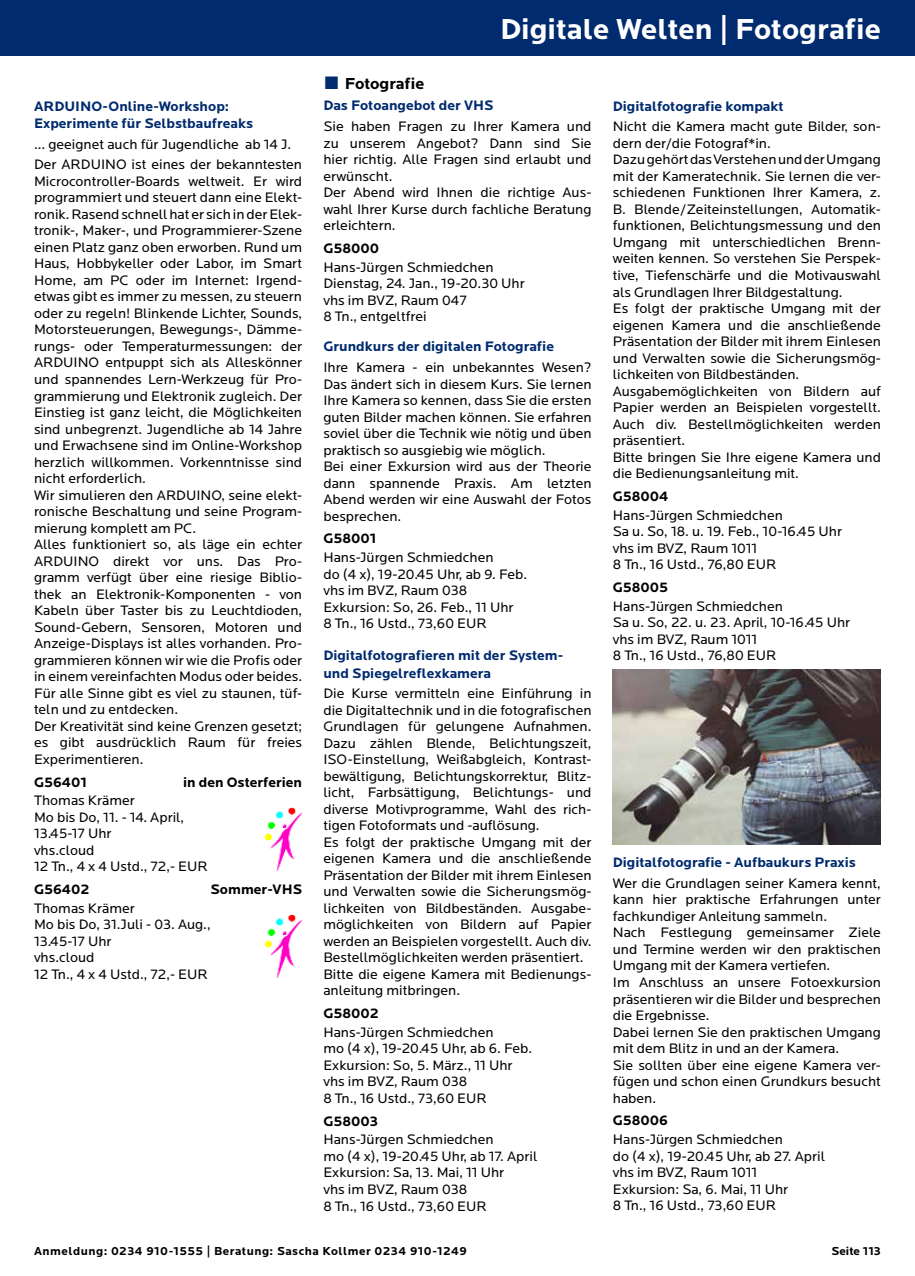
<style>
.page{position:relative;width:915px;height:1276px;background:#fff}
.page>*{position:absolute;margin:0;border:0;box-sizing:border-box;transform-origin:0 0}
.t1{font:700 30px "Locator";color:#fff}
.t2{font:700 16.5px "Locator";letter-spacing:-.005em;color:#000}
.t3{font:14.25px/16.5px "Locator";color:#000}
.t4{font:700 14.25px/17.2px "Locator";color:#002b6e}
.t5{font:700 14.25px "Locator";color:#000}
.t6{font:700 12px "Locator";letter-spacing:.04em;color:#000}
.t7{font:700 12px "Locator";color:#000}
.s1{font-family:"Arial";font-weight:400;font-size:27px;color:#002b6e}
</style>
<div class="page">
<div style="left:0;top:0;width:914px;height:55px;background:#002b6e"></div>
<img style="left:265px;top:807px;width:37px;height:64px">
<img style="left:265px;top:915px;width:37px;height:63px">
<img style="left:612px;top:670px;width:268px;height:174px">
<p class="t4" style="left:34px;top:98px;width:221px">ARDUINO-Online-Workshop:<br>Experimente für Selbstbaufreaks</p>
<p class="t3" style="left:34px;top:134px;width:269px;line-height:20.7px">... geeignet auch für Jugendliche ab 14 J.<br>Der ARDUINO ist eines der bekanntesten</p>
<p class="t3" style="left:34px;top:173px;width:269px">Microcontroller-Boards weltweit. Er wird programmiert und steuert dann eine Elekt&shy;ronik. Rasend schnell hat er sich in der Elek&shy;tronik-, Maker-, und Programmierer-Szene einen Platz ganz oben erworben. Rund um Haus, Hobbykeller oder Labor, im Smart Home, am PC oder im Internet: Irgend&shy;etwas gibt es immer zu messen, zu steuern oder zu regeln! Blinkende Lichter, Sounds, Motorsteuerungen, Bewegungs-, Dämme&shy;rungs- oder Temperaturmessungen: der ARDUINO entpuppt sich als Alleskönner und spannendes Lern-Werkzeug für Pro&shy;grammierung und Elektronik zugleich. Der Einstieg ist ganz leicht, die Möglichkeiten sind unbegrenzt. Jugendliche ab 14 Jahre und Erwachsene sind im Online-Workshop herzlich willkommen. Vorkenntnisse sind nicht erforderlich.<br>Wir simulieren den ARDUINO, seine elekt&shy;ronische Beschaltung und seine Program&shy;mierung komplett am PC.<br>Alles funktioniert so, als läge ein echter ARDUINO direkt vor uns. Das Pro&shy;gramm verfügt über eine riesige Biblio&shy;thek an Elektronik-Komponenten - von Kabeln über Taster bis zu Leuchtdioden, Sound-Gebern, Sensoren, Motoren und Anzeige-Displays ist alles vorhanden. Pro&shy;grammieren können wir wie die Profis oder in einem vereinfachten Modus oder beides.<br>Für alle Sinne gibt es viel zu staunen, tüf&shy;teln und zu entdecken.<br>Der Kreativität sind keine Grenzen gesetzt; es gibt ausdrücklich Raum für freies Experimentieren.</p>
<p class="t5" style="left:34px;top:773px;width:54px">G56401</p>
<p class="t5" style="left:183px;top:773px;width:121px">in den Osterferien</p>
<p class="t3" style="left:34px;top:792px;width:175px">Thomas Krämer<br>Mo bis Do, 11. - 14. April,<br>13.45-17 Uhr<br>vhs.cloud<br>12 Tn., 4 x 4 Ustd., 72,- EUR</p>
<p class="t5" style="left:34px;top:881px;width:57px">G56402</p>
<p class="t5" style="left:210px;top:881px;width:93px">Sommer-VHS</p>
<p class="t3" style="left:34px;top:900px;width:178px">Thomas Krämer<br>Mo bis Do, 31.Juli - 03. Aug.,<br>13.45-17 Uhr<br>vhs.cloud<br>12 Tn., 4 x 4 Ustd., 72,- EUR</p>
<h1 class="t1" style="left:500px;top:12px;width:382px">Digitale Welten | Fotografie</h1>
<p class="t2" style="left:323px;top:74px;width:103px"><span class="s1">■</span> Fotografie</p>
<p class="t4" style="left:323px;top:97px;width:172px">Das Fotoangebot der VHS</p>
<p class="t3" style="left:323px;top:119px;width:269px">Sie haben Fragen zu Ihrer Kamera und zu unserem Angebot? Dann sind Sie hier richtig. Alle Fragen sind erlaubt und erwünscht.<br>Der Abend wird Ihnen die richtige Aus&shy;wahl Ihrer Kurse durch fachliche Beratung erleichtern.</p>
<p class="t5" style="left:323px;top:240px;width:57px">G58000</p>
<p class="t3" style="left:323px;top:259px;width:203px">Hans-Jürgen Schmiedchen<br>Dienstag, 24. Jan., 19-20.30 Uhr vhs im BVZ, Raum 047<br>8 Tn., entgeltfrei</p>
<p class="t4" style="left:323px;top:338px;width:232px">Grundkurs der digitalen Fotografie</p>
<p class="t3" style="left:323px;top:359px;width:269px">Ihre Kamera - ein unbekanntes Wesen?<br>Das ändert sich in diesem Kurs. Sie lernen Ihre Kamera so kennen, dass Sie die ersten guten Bilder machen können. Sie erfahren soviel über die Technik wie nötig und üben praktisch so ausgiebig wie möglich.<br>Bei einer Exkursion wird aus der Theorie dann spannende Praxis. Am letzten Abend werden wir eine Auswahl der Fotos besprechen.</p>
<p class="t5" style="left:323px;top:530px;width:54px">G58001</p>
<p class="t3" style="left:323px;top:549px;width:205px">Hans-Jürgen Schmiedchen<br>do (4 x), 19-20.45 Uhr, ab 9. Feb. vhs im BVZ, Raum 038<br>Exkursion: So, 26. Feb., 11 Uhr<br>8 Tn., 16 Ustd., 73,60 EUR</p>
<p class="t4" style="left:323px;top:647px;width:241px">Digitalfotografieren mit der System&shy;und Spiegelreflexkamera</p>
<p class="t3" style="left:323px;top:686px;width:269px">Die Kurse vermitteln eine Einführung in die Digitaltechnik und in die fotografischen Grundlagen für gelungene Aufnahmen.<br>Dazu zählen Blende, Belichtungszeit, ISO-Einstellung, Weißabgleich, Kontrast&shy;bewältigung, Belichtungskorrektur, Blitz&shy;licht, Farbsättigung, Belichtungs- und diverse Motivprogramme, Wahl des rich&shy;tigen Fotoformats und -auflösung.<br>Es folgt der praktische Umgang mit der eigenen Kamera und die anschließende Präsentation der Bilder mit ihrem Einlesen und Verwalten sowie die Sicherungsmög&shy;lichkeiten von Bildbeständen. Ausgabe&shy;möglichkeiten von Bildern auf Papier werden an Beispielen vorgestellt. Auch div.<br>Bestellmöglichkeiten werden präsentiert.<br>Bitte die eigene Kamera mit Bedienungs&shy;anleitung mitbringen.</p>
<p class="t5" style="left:323px;top:1005px;width:57px">G58002</p>
<p class="t3" style="left:323px;top:1024px;width:210px">Hans-Jürgen Schmiedchen<br>mo (4 x), 19-20.45 Uhr, ab 6. Feb.<br>Exkursion: So, 5. März., 11 Uhr vhs im BVZ, Raum 038<br>8 Tn., 16 Ustd., 73,60 EUR</p>
<p class="t5" style="left:323px;top:1113px;width:56px">G58003</p>
<p class="t3" style="left:323px;top:1132px;width:215px">Hans-Jürgen Schmiedchen<br>mo (4 x), 19-20.45 Uhr, ab 17. April<br>Exkursion: Sa, 13. Mai, 11 Uhr<br>vhs im BVZ, Raum 038<br>8 Tn., 16 Ustd., 73,60 EUR</p>
<p class="t4" style="left:612px;top:98px;width:172px">Digitalfotografie kompakt</p>
<p class="t3" style="left:612px;top:119px;width:269px">Nicht die Kamera macht gute Bilder, son&shy;dern der/die Fotograf*in.<br>Dazu gehört das Verstehen und der Umgang mit der Kameratechnik. Sie lernen die ver&shy;schiedenen Funktionen Ihrer Kamera, z.<br>B. Blende/Zeiteinstellungen, Automatik&shy;funktionen, Belichtungsmessung und den Umgang mit unterschiedlichen Brenn&shy;weiten kennen. So verstehen Sie Perspek&shy;tive, Tiefenschärfe und die Motivauswahl als Grundlagen Ihrer Bildgestaltung.<br>Es folgt der praktische Umgang mit der eigenen Kamera und die anschließende Präsentation der Bilder mit ihrem Einlesen und Verwalten sowie die Sicherungsmög&shy;lichkeiten von Bildbeständen.<br>Ausgabemöglichkeiten von Bildern auf Papier werden an Beispielen vorgestellt.<br>Auch div. Bestellmöglichkeiten werden präsentiert.<br>Bitte bringen Sie Ihre eigene Kamera und die Bedienungsanleitung mit.</p>
<p class="t5" style="left:612px;top:488px;width:57px">G58004</p>
<p class="t3" style="left:612px;top:507px;width:231px">Hans-Jürgen Schmiedchen<br>Sa u. So, 18. u. 19. Feb., 10-16.45 Uhr vhs im BVZ, Raum 1011<br>8 Tn., 16 Ustd., 76,80 EUR</p>
<p class="t5" style="left:612px;top:579px;width:57px">G58005</p>
<p class="t3" style="left:612px;top:598px;width:239px">Hans-Jürgen Schmiedchen<br>Sa u. So, 22. u. 23. April, 10-16.45 Uhr vhs im BVZ, Raum 1011<br>8 Tn., 16 Ustd., 76,80 EUR</p>
<p class="t4" style="left:612px;top:854px;width:244px">Digitalfotografie - Aufbaukurs Praxis</p>
<p class="t3" style="left:612px;top:875px;width:269px">Wer die Grundlagen seiner Kamera kennt, kann hier praktische Erfahrungen unter fachkundiger Anleitung sammeln.<br>Nach Festlegung gemeinsamer Ziele und Termine werden wir den praktischen Umgang mit der Kamera vertiefen.<br>Im Anschluss an unsere Fotoexkursion präsentieren wir die Bilder und besprechen die Ergebnisse.<br>Dabei lernen Sie den praktischen Umgang mit dem Blitz in und an der Kamera.<br>Sie sollten über eine eigene Kamera ver&shy;fügen und schon einen Grundkurs besucht haben.</p>
<p class="t5" style="left:612px;top:1112px;width:57px">G58006</p>
<p class="t3" style="left:612px;top:1131px;width:214px">Hans-Jürgen Schmiedchen<br>do (4 x), 19-20.45 Uhr, ab 27. April vhs im BVZ, Raum 1011<br>Exkursion: Sa, 6. Mai, 11 Uhr<br>8 Tn., 16 Ustd., 73,60 EUR</p>
<p class="t6" style="left:34px;top:1244px;width:434px">Anmeldung: 0234 910-1555 | Beratung: Sascha Kollmer 0234 910-1249</p>
<p class="t7" style="left:831px;top:1244px;width:51px">Seite 113</p>
</div>
